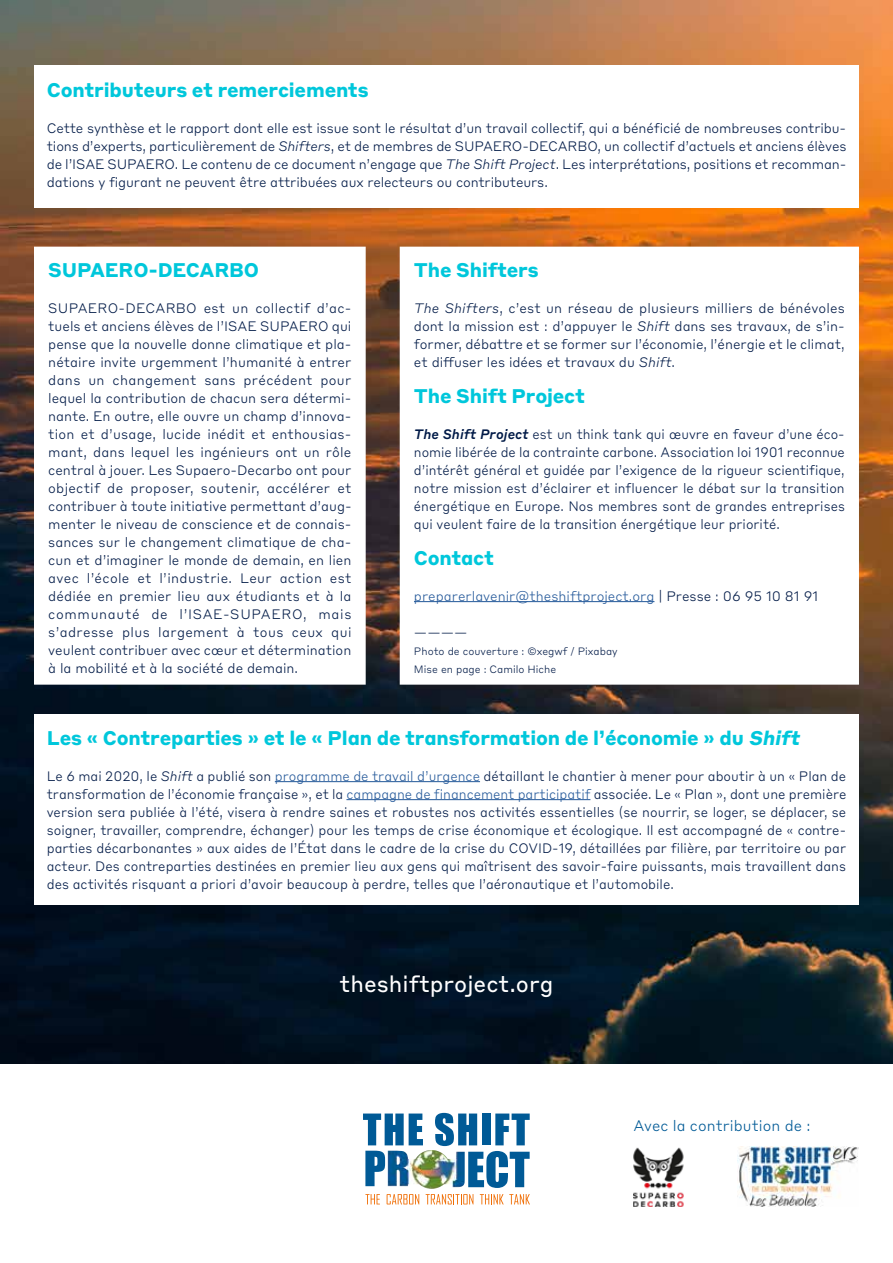
<style>
.page{position:relative;width:893px;height:1263px;background:#fff}
.page>*{position:absolute;margin:0;border:0;box-sizing:border-box;transform-origin:0 0}
.t1{font:22.5px "Styrene B";color:#fff}
.t2{font:700 19.5px "Styrene B";letter-spacing:-.01em;color:#00c7db}
.t3{font:300 15px "Styrene B";letter-spacing:.005em;color:#005a96}
.t4{font:300 13.5px/18px "Styrene B";color:#001a47;text-align:justify}
.t5{font:300 13.5px "Styrene B";color:#275b9b}
.t6{font:300 10.5px/18px "Styrene B";color:#001a47}
.s1{font-style:italic}
.s2{font-weight:500;font-style:italic}
.s3{color:#001a47}
.s4{color:#275b9b}
</style>
<div class="page">
<img style="left:0;top:0;width:893px;height:1064px">
<svg style="left:365px;top:1194px;width:15px;height:10px"></svg>
<svg style="left:387px;top:1194px;width:32px;height:10px"></svg>
<svg style="left:426px;top:1194px;width:47px;height:10px"></svg>
<svg style="left:480px;top:1194px;width:50px;height:10px"></svg>
<svg style="left:363px;top:1113px;width:167px;height:75px"></svg>
<img style="left:388px;top:1150px;width:77px;height:39px">
<div style="left:34px;top:65px;width:825px;height:142px;background:#fff"></div>
<div style="left:35px;top:247px;width:330px;height:437px;background:#fff"></div>
<div style="left:34px;top:247px;width:332px;height:438px;border:2px solid #fff"></div>
<div style="left:400px;top:247px;width:458px;height:437px;background:#fff"></div>
<hr style="left:414px;top:601px;width:240px;height:1px;background:#275b9b">
<img style="left:737px;top:1146px;width:122px;height:60px">
<img style="left:634px;top:1147px;width:50px;height:59px">
<div style="left:34px;top:714px;width:825px;height:191px;background:#fff"></div>
<hr style="left:275px;top:781px;width:205px;height:1px;background:#275b9b">
<hr style="left:346px;top:799px;width:244px;height:1px;background:#275b9b">
<h2 class="t2" style="left:47px;top:73px;width:323px">Contributeurs et remerciements</h2>
<p class="t4" style="left:47px;top:118px;width:801px">Cette synthèse et le rapport dont elle est issue sont le résultat d’un travail collectif, qui a bénéficié de nombreuses contribu&shy;tions d’experts, particulièrement de <span class="s1">Shifters</span>, et de membres de SUPAERO-DECARBO, un collectif d’actuels et anciens élèves de l’ISAE SUPAERO. Le contenu de ce document n’engage que <span class="s1">The Shift Project</span>. Les interprétations, positions et recomman&shy;dations y figurant ne peuvent être attribuées aux relecteurs ou contributeurs.</p>
<h2 class="t2" style="left:48px;top:253px;width:212px">SUPAERO-DECARBO</h2>
<p class="t4" style="left:48px;top:298px;width:305px">SUPAERO-DECARBO est un collectif d’ac&shy;tuels et anciens élèves de l’ISAE SUPAERO qui pense que la nouvelle donne climatique et pla&shy;nétaire invite urgemment l’humanité à entrer dans un changement sans précédent pour lequel la contribution de chacun sera détermi&shy;nante. En outre, elle ouvre un champ d’innova&shy;tion et d’usage, lucide inédit et enthousias&shy;mant, dans lequel les ingénieurs ont un rôle central à jouer. Les Supaero-Decarbo ont pour objectif de proposer, soutenir, accélérer et contribuer à toute initiative permettant d’aug&shy;menter le niveau de conscience et de connais&shy;sances sur le changement climatique de cha&shy;cun et d’imaginer le monde de demain, en lien avec l’école et l’industrie. Leur action est dédiée en premier lieu aux étudiants et à la communauté de l’ISAE-SUPAERO, mais s’adresse plus largement à tous ceux qui veulent contribuer avec cœur et détermination à la mobilité et à la société de demain.</p>
<h2 class="t2" style="left:414px;top:253px;width:126px">The Shifters</h2>
<p class="t4" style="left:414px;top:298px;width:432px"><span class="s1">The Shifters</span>, c’est un réseau de plusieurs milliers de bénévoles dont la mission est : d’appuyer le <span class="s1">Shift</span> dans ses travaux, de s’in&shy;former, débattre et se former sur l’économie, l’énergie et le climat, et diffuser les idées et travaux du <span class="s1">Shift</span>.</p>
<h2 class="t2" style="left:414px;top:379px;width:172px">The Shift Project</h2>
<p class="t4" style="left:414px;top:424px;width:432px"><span class="s2">The Shift Project</span> est un think tank qui œuvre en faveur d’une éco&shy;nomie libérée de la contrainte carbone. Association loi 1901 reconnue d’intérêt général et guidée par l’exigence de la rigueur scientifique, notre mission est d’éclairer et influencer le débat sur la transition énergétique en Europe. Nos membres sont de grandes entreprises qui veulent faire de la transition énergétique leur priorité.</p>
<h2 class="t2" style="left:414px;top:541px;width:82px">Contact</h2>
<p class="t5" style="left:414px;top:584px;width:406px">preparerlavenir@theshiftproject.org <span class="s3">| Presse : 06 95 10 81 91</span></p>
<p class="t4" style="left:414px;top:622px;width:55px">————</p>
<p class="t6" style="left:414px;top:641px;width:205px">Photo de couverture : ©xegwf / Pixabay<br>Mise en page : Camilo Hiche</p>
<h2 class="t2" style="left:47px;top:721px;width:759px">Les « Contreparties » et le « Plan de transformation de l’économie » du <span class="s1">Shift</span></h2>
<p class="t4" style="left:47px;top:766px;width:801px">Le 6 mai 2020, le <span class="s1">Shift</span> a publié son <span class="s4">programme de travail d’urgence</span> détaillant le chantier à mener pour aboutir à un « Plan de transformation de l’économie française », et la <span class="s4">campagne de financement participatif</span> associée. Le « Plan », dont une première version sera publiée à l’été, visera à rendre saines et robustes nos activités essentielles (se nourrir, se loger, se déplacer, se soigner, travailler, comprendre, échanger) pour les temps de crise économique et écologique. Il est accompagné de « contre&shy;parties décarbonantes » aux aides de l’État dans le cadre de la crise du COVID-19, détaillées par filière, par territoire ou par acteur. Des contreparties destinées en premier lieu aux gens qui maîtrisent des savoir-faire puissants, mais travaillent dans des activités risquant a priori d’avoir beaucoup à perdre, telles que l’aéronautique et l’automobile.</p>
<h1 class="t1" style="left:340px;top:965px;width:215px">theshiftproject.org</h1>
<p class="t3" style="left:634px;top:1113px;width:179px">Avec la contribution de :</p>
</div>
